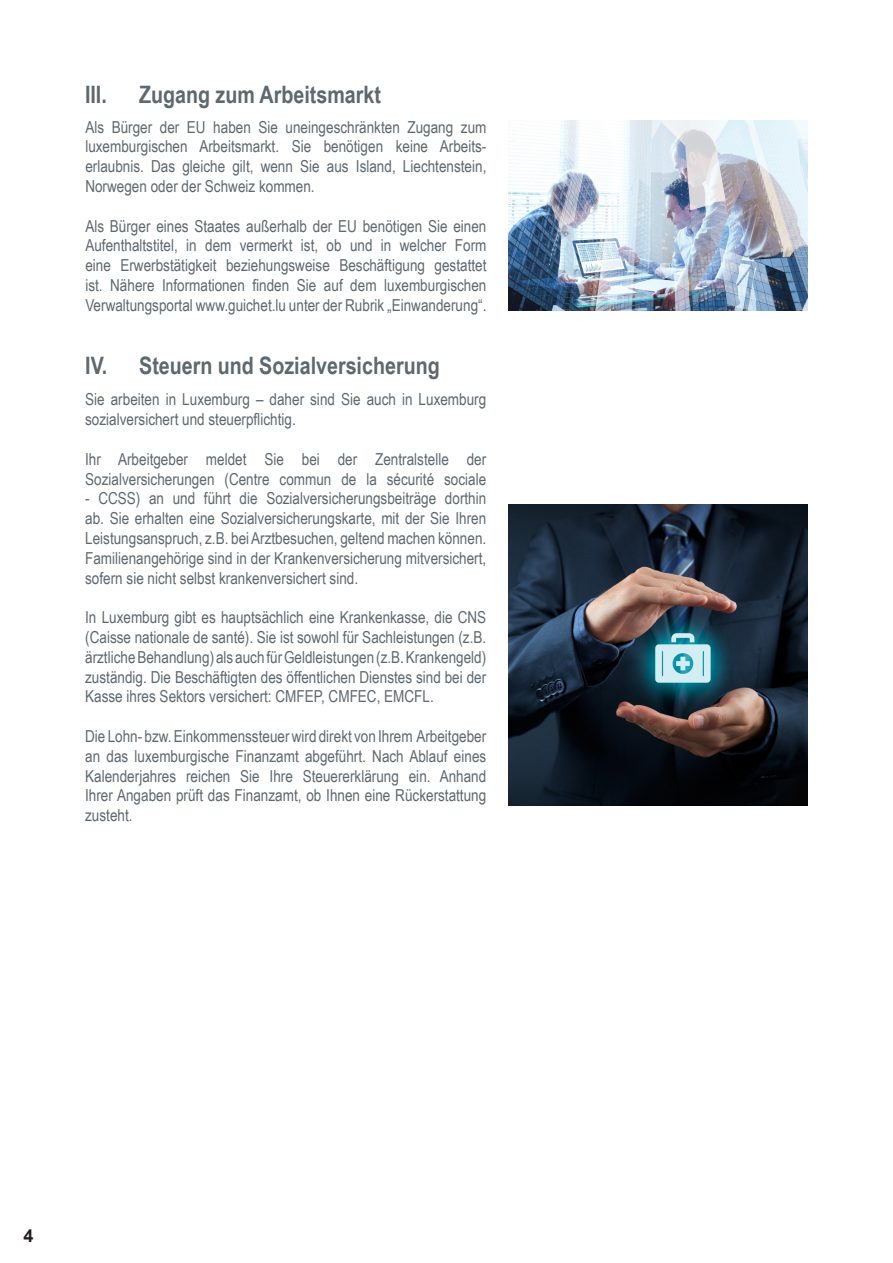
<style>
.page{position:relative;width:893px;height:1263px;background:#fff}
.page>*{position:absolute;margin:0;border:0;box-sizing:border-box;transform-origin:0 0}
.t1{font:700 24px "Arial Narrow";color:#5d686f}
.t2{font:700 18px "Arial";color:#231f20}
.t3{font:16.5px/19.8px "Arial Narrow";color:#5d686f;text-align:justify}
</style>
<div class="page">
<img style="left:509px;top:120px;width:299px;height:191px">
<img style="left:509px;top:505px;width:299px;height:300px">
<p class="t1" style="left:85px;top:76px;width:23px">III.</p>
<p class="t1" style="left:139px;top:76px;width:243px">Zugang zum Arbeitsmarkt</p>
<p class="t3" style="left:85px;top:116px;width:403px">Als Bürger der EU haben Sie uneingeschränkten Zugang zum luxemburgischen Arbeitsmarkt. Sie benötigen keine Arbeits&shy;erlaubnis. Das gleiche gilt, wenn Sie aus Island, Liechtenstein, Norwegen oder der Schweiz kommen.</p>
<p class="t3" style="left:85px;top:215px;width:403px">Als Bürger eines Staates außerhalb der EU benötigen Sie einen Aufenthaltstitel, in dem vermerkt ist, ob und in welcher Form eine Erwerbstätigkeit beziehungsweise Beschäftigung gestattet ist. Nähere Informationen finden Sie auf dem luxemburgischen Verwaltungsportal www.guichet.lu unter der Rubrik „Einwanderung“.</p>
<p class="t1" style="left:85px;top:347px;width:356px">IV. Steuern und Sozialversicherung</p>
<p class="t3" style="left:85px;top:389px;width:403px">Sie arbeiten in Luxemburg – daher sind Sie auch in Luxemburg sozialversichert und steuerpflichtig.</p>
<p class="t3" style="left:85px;top:448px;width:403px">Ihr Arbeitgeber meldet Sie bei der Zentralstelle der<br>Sozialversicherungen (Centre commun de la sécurité sociale</p>
<p class="t3" style="left:85px;top:488px;width:403px">- CCSS) an und führt die Sozialversicherungsbeiträge dorthin ab. Sie erhalten eine Sozialversicherungskarte, mit der Sie Ihren Leistungsanspruch, z.B. bei Arztbesuchen, geltend machen können.<br>Familienangehörige sind in der Krankenversicherung mitversichert, sofern sie nicht selbst krankenversichert sind.</p>
<p class="t3" style="left:85px;top:607px;width:403px">In Luxemburg gibt es hauptsächlich eine Krankenkasse, die CNS (Caisse nationale de santé). Sie ist sowohl für Sachleistungen (z.B. ärztliche Behandlung) als auch für Geldleistungen (z.B. Krankengeld) zuständig. Die Beschäftigten des öffentlichen Dienstes sind bei der Kasse ihres Sektors versichert: CMFEP, CMFEC, EMCFL.</p>
<p class="t3" style="left:85px;top:726px;width:403px">Die Lohn- bzw. Einkommenssteuer wird direkt von Ihrem Arbeitgeber an das luxemburgische Finanzamt abgeführt. Nach Ablauf eines Kalenderjahres reichen Sie Ihre Steuererklärung ein. Anhand Ihrer Angaben prüft das Finanzamt, ob Ihnen eine Rückerstattung zusteht.</p>
<p class="t2" style="left:23px;top:1223px;width:12px">4</p>
</div>
